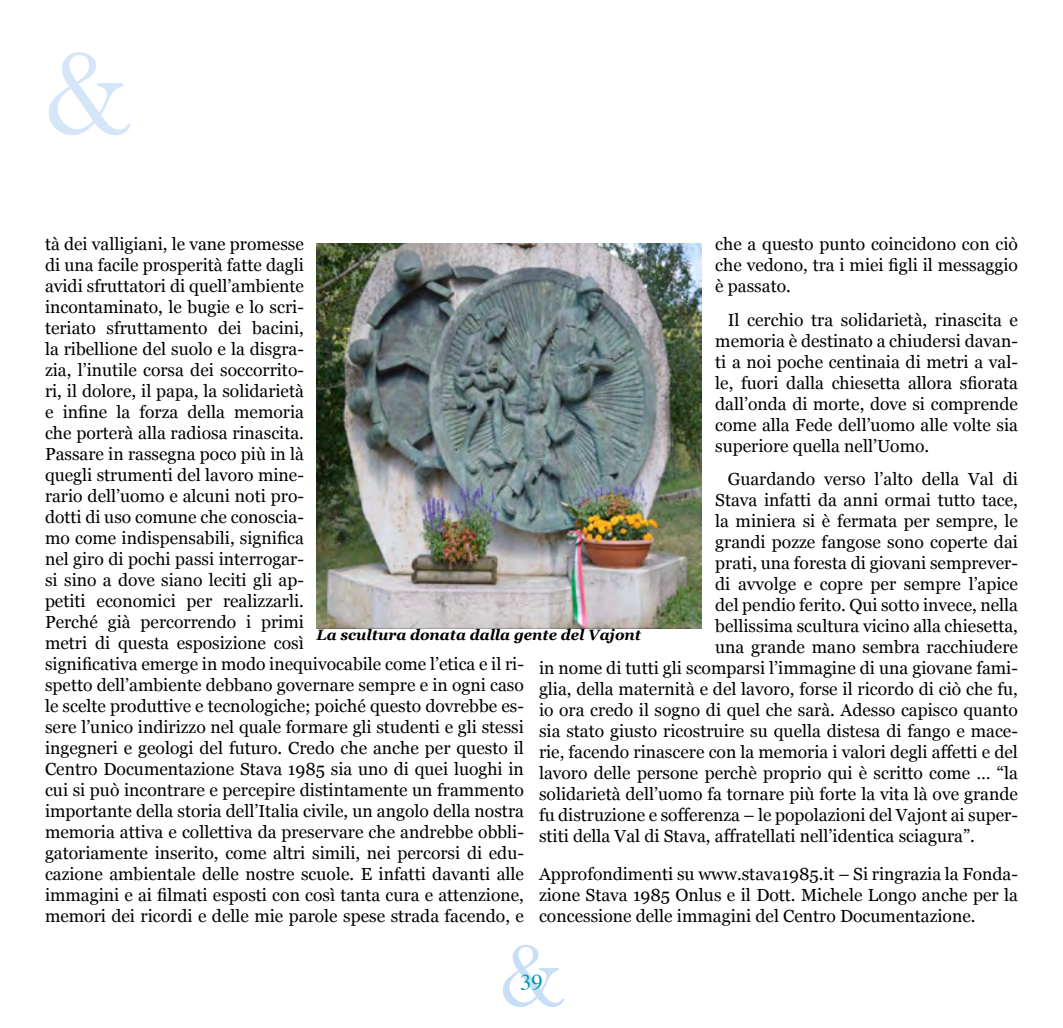
<style>
.page{position:relative;width:1063px;height:1028px;background:#fff}
.page>*{position:absolute;margin:0;border:0;box-sizing:border-box;transform-origin:0 0}
.t1{font:125px "Baskerville";color:#006fd7}
.t2{font:93.75px "Baskerville";color:#006fd7}
.t3{font:22.5px "Times";color:#0096a4}
.t4{font:17.5px/21px "Georgia";color:#000;text-align:justify}
.t5{font:italic 700 15px "Georgia";color:#000}
</style>
<div class="page">
<img style="left:316px;top:243px;width:385px;height:386px">
<h1 class="t1" style="left:43px;top:19px;width:89px">&amp;</h1>
<p class="t4" style="left:45px;top:233px;width:481px;text-align:left">tà dei valligiani, le vane promesse<br>di una facile prosperità fatte dagli<br>avidi sfruttatori di quell’ambiente<br>incontaminato, le bugie e lo scri-<br>teriato sfruttamento dei bacini,<br>la ribellione del suolo e la disgra-<br>zia, l’inutile corsa dei soccorrito-<br>ri, il dolore, il papa, la solidarietà<br>e infine la forza della memoria<br>che porterà alla radiosa rinascita.<br>Passare in rassegna poco più in là<br>quegli strumenti del lavoro mine-<br>rario dell’uomo e alcuni noti pro-<br>dotti di uso comune che conoscia-<br>mo come indispensabili, significa<br>nel giro di pochi passi interrogar-<br>si sino a dove siano leciti gli ap-<br>petiti economici per realizzarli.<br>Perché già percorrendo i primi<br>metri di questa esposizione così<br>significativa emerge in modo inequivocabile come l’etica e il ri&shy;spetto dell’ambiente debbano governare sempre e in ogni caso le scelte produttive e tecnologiche; poiché questo dovrebbe es&shy;sere l’unico indirizzo nel quale formare gli studenti e gli stessi ingegneri e geologi del futuro. Credo che anche per questo il Centro Documentazione Stava 1985 sia uno di quei luoghi in cui si può incontrare e percepire distintamente un frammento importante della storia dell’Italia civile, un angolo della nostra memoria attiva e collettiva da preservare che andrebbe obbli&shy;gatoriamente inserito, come altri simili, nei percorsi di edu&shy;cazione ambientale delle nostre scuole. E infatti davanti alle immagini e ai filmati esposti con così tanta cura e attenzione, memori dei ricordi e delle mie parole spese strada facendo, e</p>
<p class="t4" style="left:715px;top:233px;width:304px">che a questo punto coincidono con ciò che vedono, tra i miei figli il messaggio è passato.</p>
<p class="t4" style="left:715px;top:308px;width:304px;text-indent:12px">Il cerchio tra solidarietà, rinascita e memoria è destinato a chiudersi davan&shy;ti a noi poche centinaia di metri a val&shy;le, fuori dalla chiesetta allora sfiorata dall’onda di morte, dove si comprende come alla Fede dell’uomo alle volte sia superiore quella nell’Uomo.</p>
<p class="t4" style="left:728px;top:468px;width:292px">Guardando verso l’alto della Val di</p>
<p class="t4" style="left:715px;top:489px;width:304px">Stava infatti da anni ormai tutto tace,</p>
<p class="t4" style="left:715px;top:510px;width:304px">la miniera si è fermata per sempre, le</p>
<p class="t4" style="left:715px;top:531px;width:304px">grandi pozze fangose sono coperte dai</p>
<p class="t4" style="left:715px;top:552px;width:304px">prati, una foresta di giovani semprever-</p>
<p class="t4" style="left:715px;top:573px;width:304px">di avvolge e copre per sempre l’apice</p>
<p class="t4" style="left:715px;top:594px;width:304px">del pendio ferito. Qui sotto invece, nella</p>
<p class="t4" style="left:715px;top:615px;width:304px">bellissima scultura vicino alla chiesetta,</p>
<p class="t4" style="left:715px;top:636px;width:304px">una grande mano sembra racchiudere</p>
<p class="t4" style="left:539px;top:657px;width:480px">in nome di tutti gli scomparsi l’immagine di una giovane fami-</p>
<p class="t4" style="left:539px;top:678px;width:480px">glia, della maternità e del lavoro, forse il ricordo di ciò che fu,</p>
<p class="t4" style="left:539px;top:699px;width:480px">io ora credo il sogno di quel che sarà. Adesso capisco quanto</p>
<p class="t4" style="left:539px;top:720px;width:480px">sia stato giusto ricostruire su quella distesa di fango e mace-</p>
<p class="t4" style="left:539px;top:741px;width:480px">rie, facendo rinascere con la memoria i valori degli affetti e del</p>
<p class="t4" style="left:539px;top:762px;width:480px">lavoro delle persone perchè proprio qui è scritto come … “la</p>
<p class="t4" style="left:539px;top:783px;width:480px">solidarietà dell’uomo fa tornare più forte la vita là ove grande</p>
<p class="t4" style="left:539px;top:804px;width:480px">fu distruzione e sofferenza – le popolazioni del Vajont ai super-</p>
<p class="t4" style="left:539px;top:825px;width:437px">stiti della Val di Stava, affratellati nell’identica sciagura”.</p>
<p class="t4" style="left:539px;top:862px;width:480px">Approfondimenti su www.stava1985.it – Si ringrazia la Fonda&shy;zione Stava 1985 Onlus e il Dott. Michele Longo anche per la concessione delle immagini del Centro Documentazione.</p>
<p class="t5" style="left:316px;top:624px;width:326px">La scultura donata dalla gente del Vajont</p>
<h2 class="t2" style="left:499px;top:920px;width:67px">&amp;</h2>
<p class="t3" style="left:520px;top:961px;width:24px">39</p>
</div>
